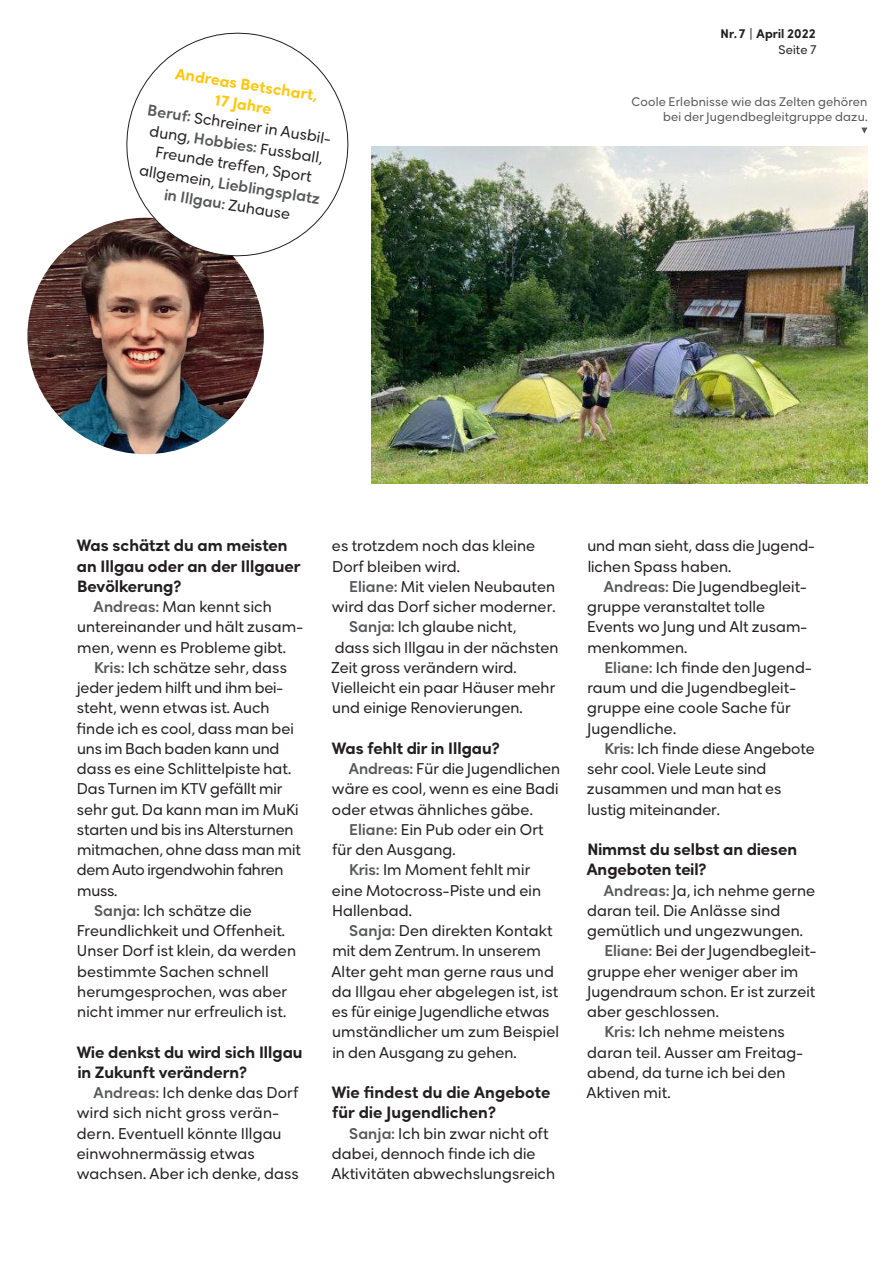
<style>
.page{position:relative;width:893px;height:1263px;background:#fff}
.page>*{position:absolute;margin:0;border:0;box-sizing:border-box;transform-origin:0 0}
.t1{font:800 15.75px/20.2px "Rozanova GEO";color:#231f20}
.t2{font:15px/20.2px "Rozanova GEO";letter-spacing:.005em;color:#231f20}
.t3{font:15px "Rozanova GEO";letter-spacing:-.015em;color:#231f20}
.t4{font:12px/14.7px "Rozanova GEO";letter-spacing:.015em;color:#57585a;text-align:right}
.t5{font:800 12px "Rozanova GEO";letter-spacing:.01em;color:#231f20}
.t6{font:12px "Rozanova GEO";letter-spacing:.01em;color:#231f20}
.s1{font-weight:800;color:#fec70c}
.s2{font-weight:700;color:#57585a}
</style>
<div class="page">
<img style="left:27px;top:218px;width:237px;height:236px;border-radius:118px">
<img style="left:371px;top:146px;width:496px;height:337px">
<svg style="left:118px;top:32px;width:231px;height:232px"></svg>
<svg style="left:861px;top:128px;width:6px;height:6px"></svg>
<p class="t2" style="left:155px;top:62px;width:188px;text-align:center;rotate:9deg"><span class="s1">Andreas Betschart,<br>17 Jahre<br></span><span class="s2">Beruf:</span> Schreiner in Ausbil&shy;dung, <span class="s2">Hobbies:</span> Fussball,<br>Freunde treffen, Sport allgemein, <span class="s2">Lieblingsplatz in Illgau:</span> Zuhause</p>
<p class="t5" style="left:721px;top:27px;width:97px">Nr. 7 | April 2022</p>
<p class="t6" style="left:779px;top:42px;width:40px">Seite 7</p>
<p class="t4" style="left:631px;top:96px;width:237px">Coole Erlebnisse wie das Zelten gehören bei der Jugendbegleitgruppe dazu.</p>
<p class="t1" style="left:77px;top:536px;width:225px">Was schätzt du am meisten an Illgau oder an der Illgauer<br>Bevölkerung?</p>
<p class="t2" style="left:77px;top:598px;width:227px;text-indent:17px"><span class="s2">Andreas:</span> Man kennt sich untereinander und hält zusam&shy;men, wenn es Probleme gibt.</p>
<p class="t2" style="left:94px;top:659px;width:194px"><span class="s2">Kris:</span> Ich schätze sehr, dass</p>
<p class="t2" style="left:77px;top:679px;width:208px">jeder jedem hilft und ihm bei-</p>
<p class="t2" style="left:77px;top:699px;width:194px">steht, wenn etwas ist. Auch</p>
<p class="t2" style="left:76px;top:720px;width:219px">finde ich es cool, dass man bei</p>
<p class="t2" style="left:77px;top:740px;width:204px">uns im Bach baden kann und</p>
<p class="t2" style="left:77px;top:760px;width:216px">dass es eine Schlittelpiste hat.</p>
<p class="t2" style="left:77px;top:780px;width:207px">Das Turnen im KTV gefällt mir</p>
<p class="t2" style="left:77px;top:801px;width:223px">sehr gut. Da kann man im MuKi</p>
<p class="t2" style="left:77px;top:821px;width:218px">starten und bis ins Altersturnen</p>
<p class="t2" style="left:77px;top:841px;width:225px">mitmachen, ohne dass man mit</p>
<p class="t3" style="left:77px;top:860px;width:208px">dem Auto irgendwohin fahren</p>
<p class="t2" style="left:77px;top:882px;width:42px">muss.</p>
<p class="t2" style="left:94px;top:902px;width:159px"><span class="s2">Sanja:</span> Ich schätze die</p>
<p class="t2" style="left:77px;top:922px;width:210px">Freundlichkeit und Offenheit.</p>
<p class="t2" style="left:77px;top:942px;width:221px">Unser Dorf ist klein, da werden</p>
<p class="t2" style="left:77px;top:963px;width:193px">bestimmte Sachen schnell</p>
<p class="t2" style="left:77px;top:983px;width:211px">herumgesprochen, was aber</p>
<p class="t2" style="left:77px;top:1003px;width:210px">nicht immer nur erfreulich ist.</p>
<p class="t1" style="left:77px;top:1042px;width:227px">Wie denkst du wird sich Illgau in Zukunft verändern?</p>
<p class="t2" style="left:77px;top:1084px;width:224px;text-indent:17px"><span class="s2">Andreas:</span> Ich denke das Dorf wird sich nicht gross verän&shy;dern. Eventuell könnte Illgau einwohnermässig etwas wachsen. Aber ich denke, dass</p>
<p class="t2" style="left:332px;top:537px;width:205px">es trotzdem noch das kleine<br>Dorf bleiben wird.</p>
<p class="t2" style="left:349px;top:578px;width:207px"><span class="s2">Eliane:</span> Mit vielen Neubauten</p>
<p class="t2" style="left:332px;top:598px;width:225px">wird das Dorf sicher moderner.</p>
<p class="t2" style="left:349px;top:618px;width:169px"><span class="s2">Sanja:</span> Ich glaube nicht,</p>
<p class="t2" style="left:335px;top:639px;width:225px">dass sich Illgau in der nächsten</p>
<p class="t2" style="left:331px;top:659px;width:187px">Zeit gross verändern wird.</p>
<p class="t2" style="left:332px;top:679px;width:225px">Vielleicht ein paar Häuser mehr</p>
<p class="t2" style="left:332px;top:699px;width:192px">und einige Renovierungen.</p>
<p class="t1" style="left:332px;top:738px;width:169px">Was fehlt dir in Illgau?</p>
<p class="t2" style="left:332px;top:760px;width:230px;text-align:justify;text-indent:17px"><span class="s2">Andreas:</span> Für die Jugendlichen wäre es cool, wenn es eine Badi oder etwas ähnliches gäbe.</p>
<p class="t2" style="left:332px;top:821px;width:213px;text-indent:17px"><span class="s2">Eliane:</span> Ein Pub oder ein Ort für den Ausgang.</p>
<p class="t2" style="left:332px;top:861px;width:211px;text-indent:17px"><span class="s2">Kris:</span> Im Moment fehlt mir eine Motocross-Piste und ein<br>Hallenbad.</p>
<p class="t2" style="left:331px;top:922px;width:229px;text-indent:18px"><span class="s2">Sanja:</span> Den direkten Kontakt mit dem Zentrum. In unserem<br>Alter geht man gerne raus und da Illgau eher abgelegen ist, ist es für einige Jugendliche etwas umständlicher um zum Beispiel in den Ausgang zu gehen.</p>
<p class="t1" style="left:332px;top:1082px;width:220px">Wie findest du die Angebote für die Jugendlichen?</p>
<p class="t2" style="left:331px;top:1125px;width:225px;text-indent:18px"><span class="s2">Sanja:</span> Ich bin zwar nicht oft dabei, dennoch finde ich die<br>Aktivitäten abwechslungsreich</p>
<p class="t2" style="left:587px;top:537px;width:228px">und man sieht, dass die Jugend&shy;lichen Spass haben.</p>
<p class="t2" style="left:587px;top:578px;width:221px;text-indent:17px"><span class="s2">Andreas:</span> Die Jugendbegleit&shy;gruppe veranstaltet tolle<br>Events wo Jung und Alt zusam&shy;menkommen.</p>
<p class="t2" style="left:587px;top:659px;width:226px;text-indent:17px"><span class="s2">Eliane:</span> Ich finde den Jugend&shy;raum und die Jugendbegleit&shy;gruppe eine coole Sache für<br>Jugendliche.</p>
<p class="t2" style="left:587px;top:740px;width:229px;text-indent:17px"><span class="s2">Kris:</span> Ich finde diese Angebote sehr cool. Viele Leute sind zusammen und man hat es lustig miteinander.</p>
<p class="t1" style="left:587px;top:839px;width:212px">Nimmst du selbst an diesen<br>Angeboten teil?</p>
<p class="t2" style="left:604px;top:882px;width:213px"><span class="s2">Andreas:</span> Ja, ich nehme gerne</p>
<p class="t2" style="left:587px;top:902px;width:195px">daran teil. Die Anlässe sind</p>
<p class="t2" style="left:587px;top:922px;width:217px">gemütlich und ungezwungen.</p>
<p class="t2" style="left:604px;top:942px;width:212px"><span class="s2">Eliane:</span> Bei der Jugendbegleit-</p>
<p class="t2" style="left:587px;top:963px;width:213px">gruppe eher weniger aber im</p>
<p class="t2" style="left:587px;top:983px;width:229px">Jugendraum schon. Er ist zurzeit</p>
<p class="t2" style="left:587px;top:1003px;width:133px">aber geschlossen.</p>
<p class="t2" style="left:604px;top:1023px;width:182px"><span class="s2">Kris:</span> Ich nehme meistens</p>
<p class="t2" style="left:587px;top:1044px;width:217px">daran teil. Ausser am Freitag-</p>
<p class="t2" style="left:587px;top:1064px;width:200px">abend, da turne ich bei den</p>
<p class="t2" style="left:586px;top:1084px;width:85px">Aktiven mit.</p>
</div>
